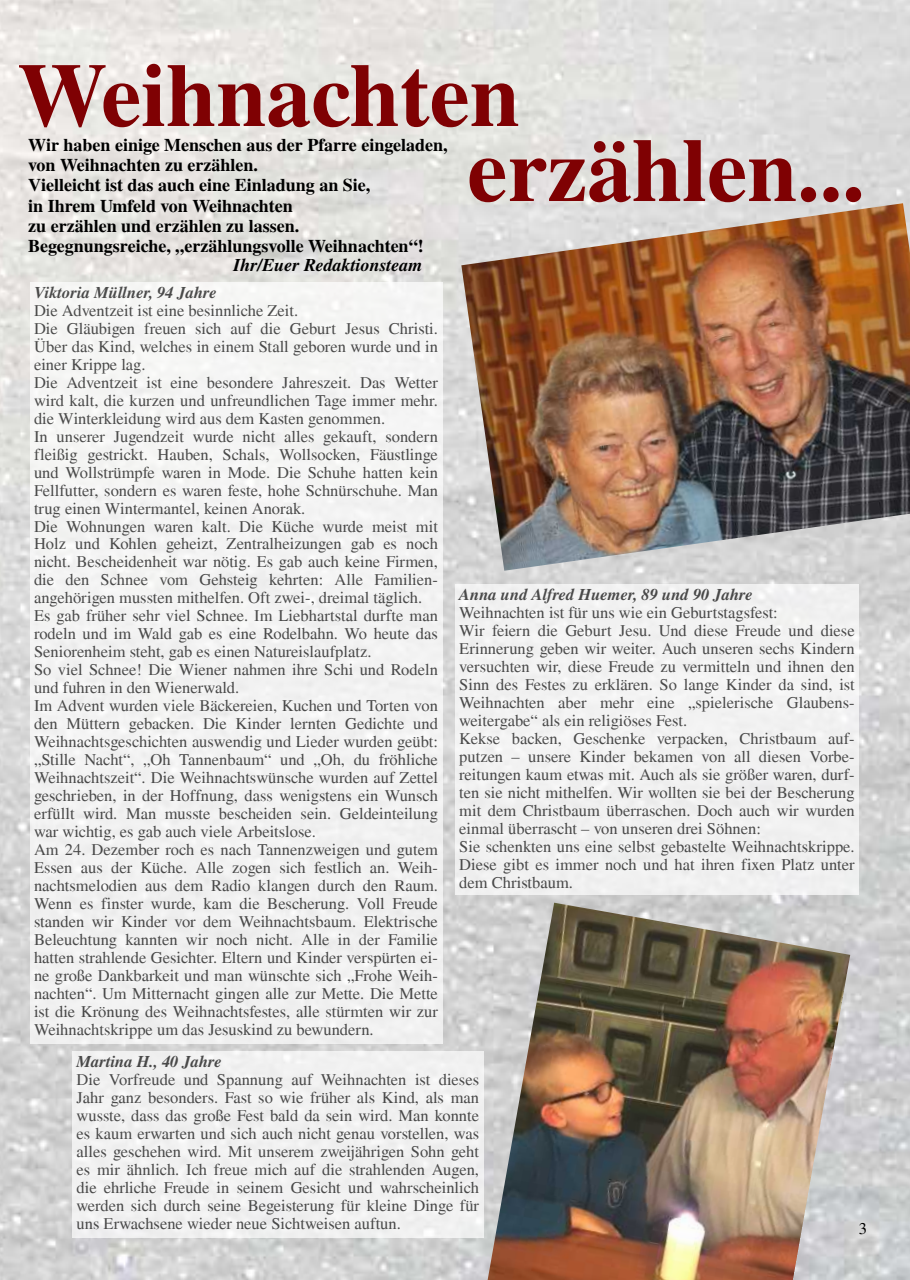
<style>
.page{position:relative;width:910px;height:1280px;background:#fff}
.page>*{position:absolute;margin:0;border:0;box-sizing:border-box;transform-origin:0 0}
.t1{font:500 90px/75px "Nimbus Roman No 9 L";color:#7f0103}
.t2{font:500 18px/20.1px "Nimbus Roman No 9 L";color:#000}
.t3{font:italic 500 18px "Nimbus Rom No 9 L";color:#000}
.t4{font:16.5px/18px "Nimbus Roman No 9 L";color:rgb(0 0 0/.7)}
.t5{font:italic 500 16.5px "Nimbus Rom No 9 L";color:rgb(0 0 0/.7)}
.t6{font:16.5px "Nimbus Roman No 9 L";color:#000}
</style>
<div class="page">
<img style="left:0;top:0;width:910px;height:1280px">
<div style="left:30px;top:282px;width:412px;height:761px;background:#f3f3f2"></div>
<div style="left:455px;top:584px;width:404px;height:310px;background:#f1f1f1"></div>
<img style="left:461px;top:203px;width:449px;height:368px">
<div style="left:72px;top:1051px;width:411px;height:187px;background:#f1f1f1"></div>
<img style="left:487px;top:903px;width:363px;height:377px">
<h1 class="t1" style="left:467px;top:61px;width:399px;text-indent:-450px">Weihnachten erzählen...</h1>
<p class="t2" style="left:28px;top:136px;width:421px">Wir haben einige Menschen aus der Pfarre eingeladen, von Weihnachten zu erzählen.<br>Vielleicht ist das auch eine Einladung an Sie,<br>in Ihrem Umfeld von Weihnachten<br>zu erzählen und erzählen zu lassen.<br>Begegnungsreiche, „erzählungsvolle Weihnachten“!</p>
<p class="t3" style="left:234px;top:258px;width:191px">Ihr/Euer Redaktionsteam</p>
<p class="t5" style="left:34px;top:286px;width:184px">Viktoria Müllner, 94 Jahre</p>
<p class="t4" style="left:34px;top:302px;width:405px">Die Adventzeit ist eine besinnliche Zeit.<br>Die Gläubigen freuen sich auf die Geburt Jesus Christi.<br>Über das Kind, welches in einem Stall geboren wurde und in einer Krippe lag.<br>Die Adventzeit ist eine besondere Jahreszeit. Das Wetter wird kalt, die kurzen und unfreundlichen Tage immer mehr. die Winterkleidung wird aus dem Kasten genommen.<br>In unserer Jugendzeit wurde nicht alles gekauft, sondern fleißig gestrickt. Hauben, Schals, Wollsocken, Fäustlinge und Wollstrümpfe waren in Mode. Die Schuhe hatten kein Fellfutter, sondern es waren feste, hohe Schnürschuhe. Man trug einen Wintermantel, keinen Anorak.<br>Die Wohnungen waren kalt. Die Küche wurde meist mit Holz und Kohlen geheizt, Zentralheizungen gab es noch nicht. Bescheidenheit war nötig. Es gab auch keine Firmen, die den Schnee vom Gehsteig kehrten: Alle Familien&shy;angehörigen mussten mithelfen. Oft zwei-, dreimal täglich.<br>Es gab früher sehr viel Schnee. Im Liebhartstal durfte man rodeln und im Wald gab es eine Rodelbahn. Wo heute das Seniorenheim steht, gab es einen Natureislaufplatz.<br>So viel Schnee! Die Wiener nahmen ihre Schi und Rodeln und fuhren in den Wienerwald.<br>Im Advent wurden viele Bäckereien, Kuchen und Torten von den Müttern gebacken. Die Kinder lernten Gedichte und Weihnachtsgeschichten auswendig und Lieder wurden geübt: „Stille Nacht“, „Oh Tannenbaum“ und „Oh, du fröhliche Weihnachtszeit“. Die Weihnachtswünsche wurden auf Zettel geschrieben, in der Hoffnung, dass wenigstens ein Wunsch erfüllt wird. Man musste bescheiden sein. Geldeinteilung war wichtig, es gab auch viele Arbeitslose.<br>Am 24. Dezember roch es nach Tannenzweigen und gutem Essen aus der Küche. Alle zogen sich festlich an. Weih&shy;nachtsmelodien aus dem Radio klangen durch den Raum.<br>Wenn es finster wurde, kam die Bescherung. Voll Freude standen wir Kinder vor dem Weihnachtsbaum. Elektrische Beleuchtung kannten wir noch nicht. Alle in der Familie hatten strahlende Gesichter. Eltern und Kinder verspürten ei&shy;ne große Dankbarkeit und man wünschte sich „Frohe Weih&shy;nachten“. Um Mitternacht gingen alle zur Mette. Die Mette ist die Krönung des Weihnachtsfestes, alle stürmten wir zur Weihnachtskrippe um das Jesuskind zu bewundern.</p>
<p class="t5" style="left:459px;top:588px;width:295px">Anna und Alfred Huemer, 89 und 90 Jahre</p>
<p class="t4" style="left:459px;top:604px;width:397px">Weihnachten ist für uns wie ein Geburtstagsfest:<br>Wir feiern die Geburt Jesu. Und diese Freude und diese Erinnerung geben wir weiter. Auch unseren sechs Kindern versuchten wir, diese Freude zu vermitteln und ihnen den Sinn des Festes zu erklären. So lange Kinder da sind, ist Weihnachten aber mehr eine „spielerische Glaubens&shy;weitergabe“ als ein religiöses Fest.<br>Kekse backen, Geschenke verpacken, Christbaum auf&shy;putzen – unsere Kinder bekamen von all diesen Vorbe&shy;reitungen kaum etwas mit. Auch als sie größer waren, durf&shy;ten sie nicht mithelfen. Wir wollten sie bei der Bescherung mit dem Christbaum überraschen. Doch auch wir wurden einmal überrascht – von unseren drei Söhnen:<br>Sie schenkten uns eine selbst gebastelte Weihnachtskrippe.<br>Diese gibt es immer noch und hat ihren fixen Platz unter dem Christbaum.</p>
<p class="t5" style="left:77px;top:1056px;width:147px">Martina H., 40 Jahre</p>
<p class="t4" style="left:77px;top:1071px;width:404px;text-align:justify">Die Vorfreude und Spannung auf Weihnachten ist dieses Jahr ganz besonders. Fast so wie früher als Kind, als man wusste, dass das große Fest bald da sein wird. Man konnte es kaum erwarten und sich auch nicht genau vorstellen, was alles geschehen wird. Mit unserem zweijährigen Sohn geht es mir ähnlich. Ich freue mich auf die strahlenden Augen, die ehrliche Freude in seinem Gesicht und wahrscheinlich werden sich durch seine Begeisterung für kleine Dinge für uns Erwachsene wieder neue Sichtweisen auftun.</p>
<p class="t6" style="left:847px;top:1221px;width:22px">33</p>
</div>
